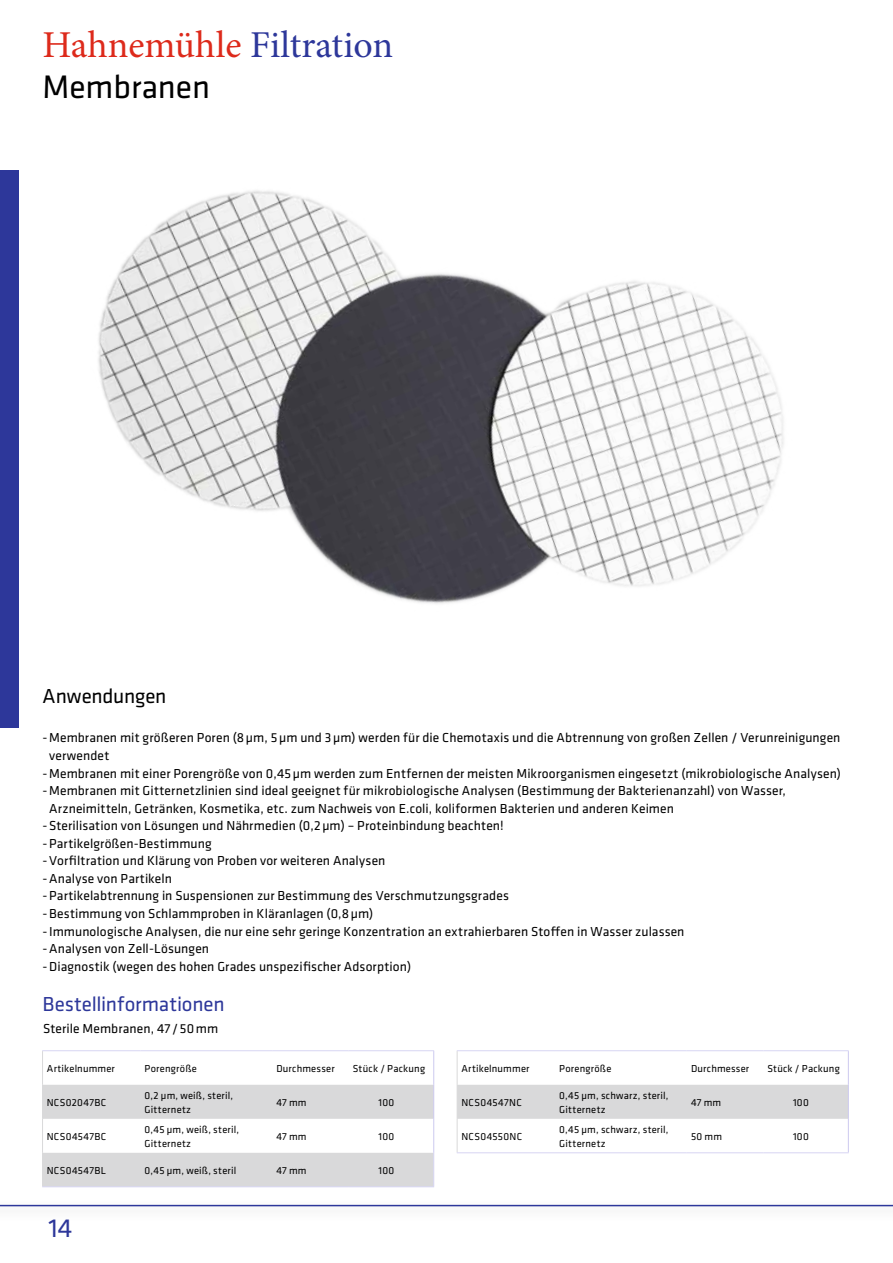
<style>
.page{position:relative;width:893px;height:1263px;background:#fff}
.page>*{position:absolute;margin:0;border:0;box-sizing:border-box;transform-origin:0 0}
.t1{font:37.95px "Minion Pro";color:#dd2a1b}
.t2{font:33.75px "Klavika";color:#000}
.t3{font:27px "Klavika";color:#2d379a}
.t4{font:21px "Klavika";letter-spacing:-.005em;color:#2d379a}
.t5{font:21px "Klavika";letter-spacing:-.005em;color:#000}
.t6{font:13.5px "Klavika";letter-spacing:.005em;color:#000}
.t7{font:10.5px/13.6px "Klavika";letter-spacing:.02em;color:#000}
.s1{color:#2d379a}
</style>
<div class="page">
<div style="left:0;top:1198px;width:893px;height:24px;background:#000;opacity:.3"></div>
<hr style="left:0;top:1205px;width:893px;height:1px;background:#2d379a">
<svg style="left:43px;top:1085px;width:390px;height:101px"></svg>
<hr style="left:42px;top:1085px;width:1px;height:34px;background:#d9d9da">
<hr style="left:42px;top:1119px;width:1px;height:34px;background:#d9d9da">
<hr style="left:433px;top:1085px;width:1px;height:34px;background:#cdcaef">
<hr style="left:433px;top:1119px;width:1px;height:34px;background:#cdcaef">
<hr style="left:42px;top:1050px;width:98px;height:1px;background:#d7d5f3">
<hr style="left:140px;top:1050px;width:132px;height:1px;background:#d7d5f3">
<hr style="left:272px;top:1050px;width:77px;height:1px;background:#d7d5f3">
<hr style="left:349px;top:1050px;width:85px;height:1px;background:#d7d5f3">
<hr style="left:42px;top:1051px;width:1px;height:34px;background:#d9d9da">
<hr style="left:433px;top:1051px;width:1px;height:34px;background:#cdcaef">
<hr style="left:42px;top:1153px;width:1px;height:33px;background:#d9d9da">
<hr style="left:433px;top:1153px;width:1px;height:33px;background:#d7d5f3">
<hr style="left:42px;top:1186px;width:98px;height:1px;background:#d7d5f3">
<hr style="left:140px;top:1186px;width:132px;height:1px;background:#d7d5f3">
<hr style="left:272px;top:1186px;width:77px;height:1px;background:#d7d5f3">
<hr style="left:349px;top:1186px;width:85px;height:1px;background:#d7d5f3">
<div style="left:458px;top:1085px;width:390px;height:34px;background:#d9d9da"></div>
<hr style="left:457px;top:1050px;width:98px;height:1px;background:#d7d5f3">
<hr style="left:555px;top:1050px;width:132px;height:1px;background:#d7d5f3">
<hr style="left:687px;top:1050px;width:76px;height:1px;background:#d7d5f3">
<hr style="left:763px;top:1050px;width:86px;height:1px;background:#d7d5f3">
<hr style="left:457px;top:1051px;width:1px;height:34px;background:#d9d9da">
<hr style="left:848px;top:1051px;width:1px;height:34px;background:#cdcaef">
<hr style="left:457px;top:1085px;width:1px;height:34px;background:#d9d9da">
<hr style="left:457px;top:1119px;width:1px;height:33px;background:#d9d9da">
<hr style="left:848px;top:1085px;width:1px;height:34px;background:#cdcaef">
<hr style="left:848px;top:1119px;width:1px;height:33px;background:#cdcaef">
<hr style="left:457px;top:1152px;width:98px;height:1px;background:#d7d5f3">
<hr style="left:555px;top:1152px;width:132px;height:1px;background:#d7d5f3">
<hr style="left:687px;top:1152px;width:76px;height:1px;background:#d7d5f3">
<hr style="left:763px;top:1152px;width:86px;height:1px;background:#d7d5f3">
<img style="left:0;top:170px;width:784px;height:558px">
<h1 class="t1" style="left:43px;top:20px;width:352px">Hahnemühle <span class="s1">Filtration</span></h1>
<h2 class="t2" style="left:43px;top:65px;width:169px">Membranen</h2>
<h3 class="t5" style="left:43px;top:682px;width:125px">Anwendungen</h3>
<p class="t6" style="left:43px;top:729px;width:799px">-Membranen mit größeren Poren (8 μm, 5 μm und 3 μm) werden für die Chemotaxis und die Abtrennung von großen Zellen / Verunreinigungen</p>
<p class="t6" style="left:49px;top:747px;width:62px">verwendet</p>
<p class="t6" style="left:43px;top:764px;width:800px">-Membranen mit einer Porengröße von 0,45 μm werden zum Entfernen der meisten Mikroorganismen eingesetzt (mikrobiologische Analysen)</p>
<p class="t6" style="left:43px;top:782px;width:745px">-Membranen mit Gitternetzlinien sind ideal geeignet für mikrobiologische Analysen (Bestimmung der Bakterienanzahl) von Wasser,</p>
<p class="t6" style="left:49px;top:799px;width:626px">Arzneimitteln, Getränken, Kosmetika, etc. zum Nachweis von E.coli, koliformen Bakterien und anderen Keimen</p>
<p class="t6" style="left:43px;top:817px;width:463px">-Sterilisation von Lösungen und Nährmedien (0,2 μm) – Proteinbindung beachten!</p>
<p class="t6" style="left:43px;top:834px;width:171px">-Partikelgrößen-Bestimmung</p>
<p class="t6" style="left:43px;top:852px;width:344px">-Vorfiltration und Klärung von Proben vor weiteren Analysen</p>
<p class="t6" style="left:43px;top:869px;width:131px">-Analyse von Partikeln</p>
<p class="t6" style="left:43px;top:887px;width:468px">-Partikelabtrennung in Suspensionen zur Bestimmung des Verschmutzungsgrades</p>
<p class="t6" style="left:43px;top:905px;width:332px">-Bestimmung von Schlammproben in Kläranlagen (0,8 μm)</p>
<p class="t6" style="left:43px;top:922px;width:643px">-Immunologische Analysen, die nur eine sehr geringe Konzentration an extrahierbaren Stoffen in Wasser zulassen</p>
<p class="t6" style="left:43px;top:940px;width:168px">-Analysen von Zell-Lösungen</p>
<p class="t6" style="left:43px;top:957px;width:370px">-Diagnostik (wegen des hohen Grades unspezifischer Adsorption)</p>
<h3 class="t4" style="left:43px;top:990px;width:184px">Bestellinformationen</h3>
<p class="t6" style="left:43px;top:1020px;width:176px">Sterile Membranen, 47 / 50mm</p>
<p class="t7" style="left:47px;top:1061px;width:70px">Artikelnummer</p>
<p class="t7" style="left:145px;top:1061px;width:54px">Porengröße</p>
<p class="t7" style="left:276px;top:1061px;width:60px">Durchmesser</p>
<p class="t7" style="left:353px;top:1061px;width:74px">Stück / Packung</p>
<p class="t7" style="left:47px;top:1095px;width:61px">NCS02047BC</p>
<p class="t7" style="left:145px;top:1088px;width:90px">0,2 µm, weiß, steril,<br>Gitternetz</p>
<p class="t7" style="left:276px;top:1095px;width:32px">47 mm</p>
<p class="t7" style="left:378px;top:1095px;width:17px">100</p>
<p class="t7" style="left:47px;top:1129px;width:61px">NCS04547BC</p>
<p class="t7" style="left:145px;top:1122px;width:96px">0,45 µm, weiß, steril,<br>Gitternetz</p>
<p class="t7" style="left:276px;top:1129px;width:32px">47 mm</p>
<p class="t7" style="left:378px;top:1129px;width:17px">100</p>
<p class="t7" style="left:47px;top:1163px;width:61px">NCS04547BL</p>
<p class="t7" style="left:145px;top:1163px;width:93px">0,45 µm, weiß, steril</p>
<p class="t7" style="left:276px;top:1163px;width:32px">47 mm</p>
<p class="t7" style="left:378px;top:1163px;width:17px">100</p>
<h3 class="t3" style="left:48px;top:1211px;width:25px">14</h3>
<p class="t7" style="left:461px;top:1061px;width:70px">Artikelnummer</p>
<p class="t7" style="left:559px;top:1061px;width:54px">Porengröße</p>
<p class="t7" style="left:691px;top:1061px;width:60px">Durchmesser</p>
<p class="t7" style="left:767px;top:1061px;width:74px">Stück / Packung</p>
<p class="t7" style="left:461px;top:1095px;width:62px">NCS04547NC</p>
<p class="t7" style="left:559px;top:1088px;width:111px">0,45 µm, schwarz, steril,<br>Gitternetz</p>
<p class="t7" style="left:691px;top:1095px;width:32px">47 mm</p>
<p class="t7" style="left:793px;top:1095px;width:17px">100</p>
<p class="t7" style="left:461px;top:1129px;width:62px">NCS04550NC</p>
<p class="t7" style="left:559px;top:1122px;width:111px">0,45 µm, schwarz, steril,<br>Gitternetz</p>
<p class="t7" style="left:691px;top:1129px;width:33px">50 mm</p>
<p class="t7" style="left:793px;top:1129px;width:17px">100</p>
</div>
